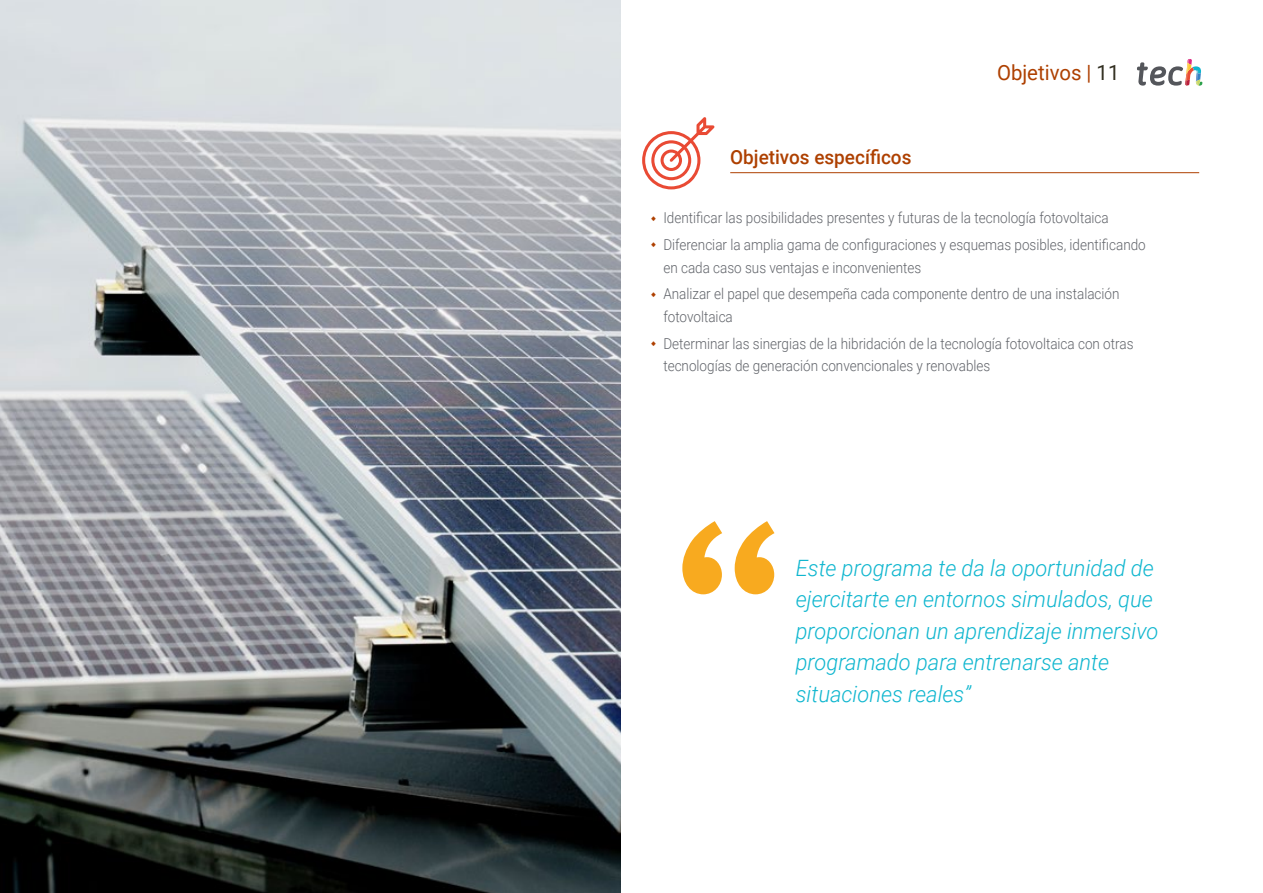
<style>
.page{position:relative;width:1263px;height:893px;background:#fff}
.page>*{position:absolute;margin:0;border:0;box-sizing:border-box;transform-origin:0 0}
.t1{font:italic 300 22.5px/31.5px "Roboto";color:#0fb6cf}
.t2{font:21px "Roboto";color:#ae4000}
.t3{font:500 19.5px "Roboto";color:#ae4000}
.t4{font:300 15px/26.7px "Roboto";color:#61646a;scale:.9 1}
.s1{color:#312e20}
</style>
<div class="page">
<hr style="left:730px;top:172px;width:469px;height:1px;background:#ae4000">
<svg style="left:642px;top:117px;width:72px;height:72px"></svg>
<img style="left:0;top:0;width:621px;height:893px">
<svg style="left:682px;top:521px;width:92px;height:73px"></svg>
<svg style="left:1137px;top:59px;width:65px;height:27px"></svg>
<h3 class="t3" style="left:730px;top:144px;width:183px">Objetivos específicos</h3>
<h2 class="t2" style="left:997px;top:57px;width:124px">Objetivos | <span class="s1">11</span></h2>
<p class="t4" style="left:663px;top:204px;width:537px">Identificar las posibilidades presentes y futuras de la tecnología fotovoltaica<br>Diferenciar la amplia gama de configuraciones y esquemas posibles, identificando</p>
<p class="t4" style="left:663px;top:253px;width:508px">en cada caso sus ventajas e inconvenientes<br>Analizar el papel que desempeña cada componente dentro de una instalación</p>
<p class="t4" style="left:663px;top:303px;width:524px">fotovoltaica<br>Determinar las sinergias de la hibridación de la tecnología fotovoltaica con otras</p>
<p class="t4" style="left:663px;top:352px;width:365px">tecnologías de generación convencionales y renovables</p>
<h1 class="t1" style="left:796px;top:551px;width:364px">Este programa te da la oportunidad de ejercitarte en entornos simulados, que proporcionan un aprendizaje inmersivo programado para entrenarse ante situaciones reales”</h1>
</div>
